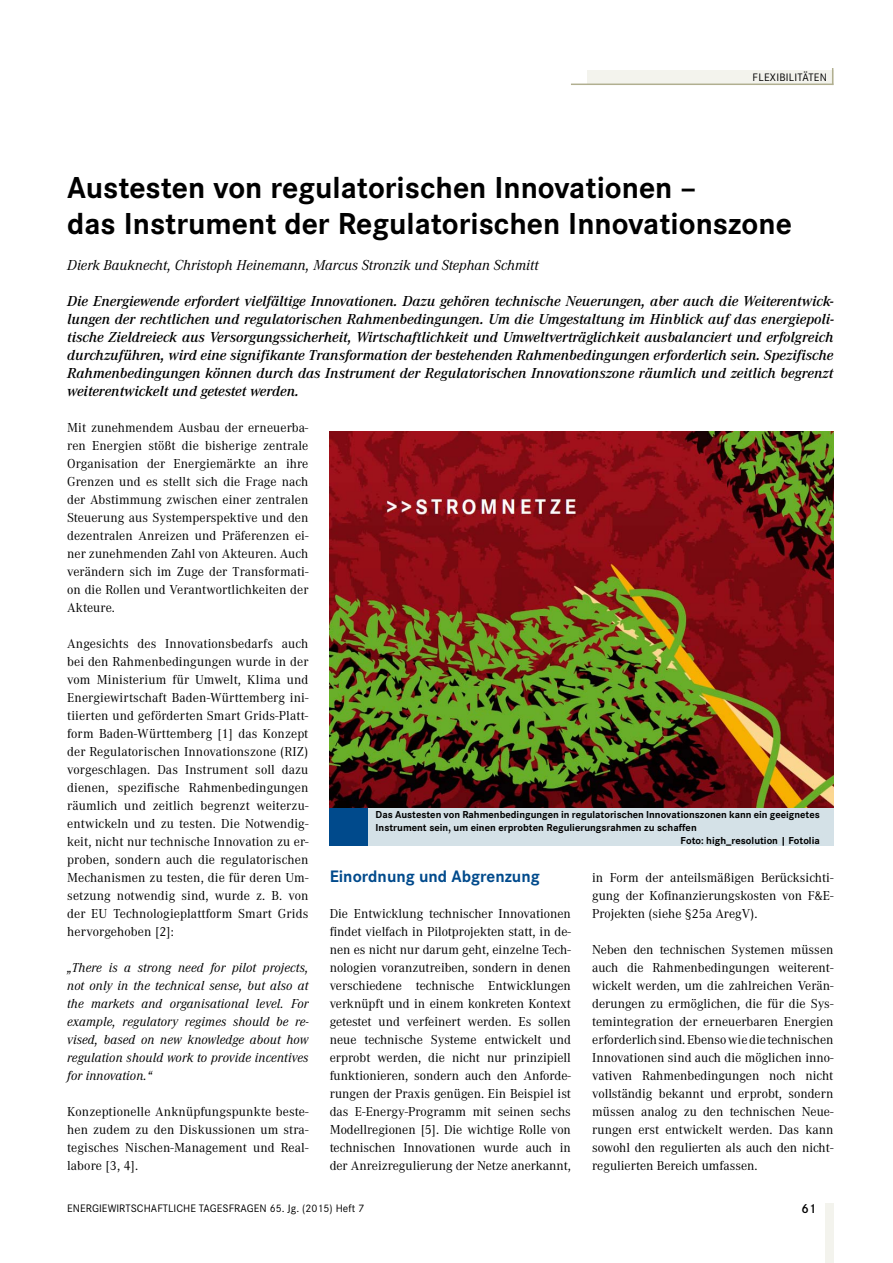
<style>
.page{position:relative;width:893px;height:1263px;background:#fff}
.page>*{position:absolute;margin:0;border:0;box-sizing:border-box;transform-origin:0 0}
.t1{font:700 31.5px/36px "Corporate S";color:#000}
.t2{font:700 17.25px "Corporate S";color:#004a8c}
.t3{font:italic 600 15px/18px "Corporate A";color:#000;text-align:justify}
.t4{font:italic 15px "Corporate A";color:#000}
.t5{font:13.5px/18px "Corporate A";color:#000;text-align:justify}
.t6{font:italic 13.5px/18px "Corporate A";letter-spacing:.01em;color:#000;text-align:justify}
.t7{font:600 13.5px "Corporate S";color:#000}
.t8{font:11.25px "Corporate S";letter-spacing:.005em;color:#000}
.t9{font:11.25px "Corporate S";letter-spacing:.025em;color:#000}
.t10{font:700 10.5px "Corporate S";color:#000}
</style>
<div class="page">
<div style="left:587px;top:71px;width:246px;height:13px;background:#f3f3ed"></div>
<hr style="left:571px;top:84px;width:262px;height:1px;background:#b1af90">
<svg style="left:832px;top:68px;width:1px;height:16px"></svg>
<div style="left:825px;top:1203px;width:8px;height:60px;background:#f3f3ed"></div>
<div style="left:331px;top:807px;width:502px;height:39px;background:#d4e1e7"></div>
<div style="left:330px;top:807px;width:38px;height:39px;background:#004a8c"></div>
<img style="left:330px;top:432px;width:503px;height:376px">
<p class="t9" style="left:753px;top:71px;width:76px">FLEXIBILITÄTEN</p>
<p class="t1" style="left:67px;top:170px;width:726px">Austesten von regulatorischen Innovationen –<br>das Instrument der Regulatorischen Innovationszone</p>
<p class="t4" style="left:67px;top:257px;width:473px">Dierk Bauknecht, Christoph Heinemann, Marcus Stronzik und Stephan Schmitt</p>
<p class="t3" style="left:67px;top:292px;width:768px">Die Energiewende erfordert vielfältige Innovationen. Dazu gehören technische Neuerungen, aber auch die Weiterentwick&shy;lungen der rechtlichen und regulatorischen Rahmenbedingungen. Um die Umgestaltung im Hinblick auf das energiepoli&shy;tische Zieldreieck aus Versorgungssicherheit, Wirtschaftlichkeit und Umweltverträglichkeit ausbalanciert und erfolgreich durchzuführen, wird eine signifikante Transformation der bestehenden Rahmenbedingungen erforderlich sein. Spezifische Rahmenbedingungen können durch das Instrument der Regulatorischen Innovationszone räumlich und zeitlich begrenzt weiterentwickelt und getestet werden.</p>
<p class="t5" style="left:67px;top:419px;width:243px">Mit zunehmendem Ausbau der erneuerba&shy;ren Energien stößt die bisherige zentrale Organisation der Energiemärkte an ihre Grenzen und es stellt sich die Frage nach der Abstimmung zwischen einer zentralen Steuerung aus Systemperspektive und den dezentralen Anreizen und Präferenzen ei&shy;ner zunehmenden Zahl von Akteuren. Auch verändern sich im Zuge der Transformati&shy;on die Rollen und Verantwortlichkeiten der Akteure.</p>
<p class="t5" style="left:67px;top:635px;width:243px">Angesichts des Innovationsbedarfs auch bei den Rahmenbedingungen wurde in der vom Ministerium für Umwelt, Klima und Energiewirtschaft Baden-Württemberg ini&shy;tiierten und geförderten Smart Grids-Platt&shy;form Baden-Württemberg [1] das Konzept der Regulatorischen Innovationszone (RIZ) vorgeschlagen. Das Instrument soll dazu dienen, spezifische Rahmenbedingungen räumlich und zeitlich begrenzt weiterzu&shy;entwickeln und zu testen. Die Notwendig&shy;keit, nicht nur technische Innovation zu er&shy;proben, sondern auch die regulatorischen Mechanismen zu testen, die für deren Um&shy;setzung notwendig sind, wurde z. B. von der EU Technologieplattform Smart Grids hervorgehoben [2]:</p>
<p class="t6" style="left:67px;top:959px;width:243px">„There is a strong need for pilot projects, not only in the technical sense, but also at the markets and organisational level. For example, regulatory regimes should be re&shy;vised, based on new knowledge about how regulation should work to provide incentives for innovation.“</p>
<p class="t5" style="left:67px;top:1103px;width:243px">Konzeptionelle Anknüpfungspunkte beste&shy;hen zudem zu den Diskussionen um stra&shy;tegisches Nischen-Management und Real&shy;labore [3, 4].</p>
<p class="t10" style="left:376px;top:809px;width:446px">Das Austesten von Rahmenbedingungen in regulatorischen Innovationszonen kann ein geeignetes</p>
<p class="t10" style="left:376px;top:821px;width:323px">Instrument sein, um einen erprobten Regulierungsrahmen zu schaffen</p>
<p class="t10" style="left:681px;top:834px;width:141px">Foto: high_resolution | Fotolia</p>
<p class="t2" style="left:330px;top:866px;width:212px">Einordnung und Abgrenzung</p>
<p class="t5" style="left:330px;top:905px;width:243px">Die Entwicklung technischer Innovationen findet vielfach in Pilotprojekten statt, in de&shy;nen es nicht nur darum geht, einzelne Tech&shy;nologien voranzutreiben, sondern in denen verschiedene technische Entwicklungen verknüpft und in einem konkreten Kontext getestet und verfeinert werden. Es sollen neue technische Systeme entwickelt und erprobt werden, die nicht nur prinzipiell funktionieren, sondern auch den Anforde&shy;rungen der Praxis genügen. Ein Beispiel ist das E-Energy-Programm mit seinen sechs Modellregionen [5]. Die wichtige Rolle von technischen Innovationen wurde auch in der Anreizregulierung der Netze anerkannt,</p>
<p class="t5" style="left:592px;top:869px;width:243px">in Form der anteilsmäßigen Berücksichti&shy;gung der Kofinanzierungskosten von F&amp;E-Projekten (siehe §25a AregV).</p>
<p class="t5" style="left:592px;top:941px;width:243px">Neben den technischen Systemen müssen auch die Rahmenbedingungen weiterent&shy;wickelt werden, um die zahlreichen Verän&shy;derungen zu ermöglichen, die für die Sys&shy;temintegration der erneuerbaren Energien erforderlich sind. Ebenso wie die technischen Innovationen sind auch die möglichen inno&shy;vativen Rahmenbedingungen noch nicht vollständig bekannt und erprobt, sondern müssen analog zu den technischen Neue&shy;rungen erst entwickelt werden. Das kann sowohl den regulierten als auch den nicht&shy;regulierten Bereich umfassen.</p>
<p class="t8" style="left:67px;top:1202px;width:299px">ENERGIEWIRTSCHAFTLICHE TAGESFRAGEN 65. Jg. (2015) Heft 7</p>
<p class="t7" style="left:801px;top:1201px;width:16px">61</p>
</div>
